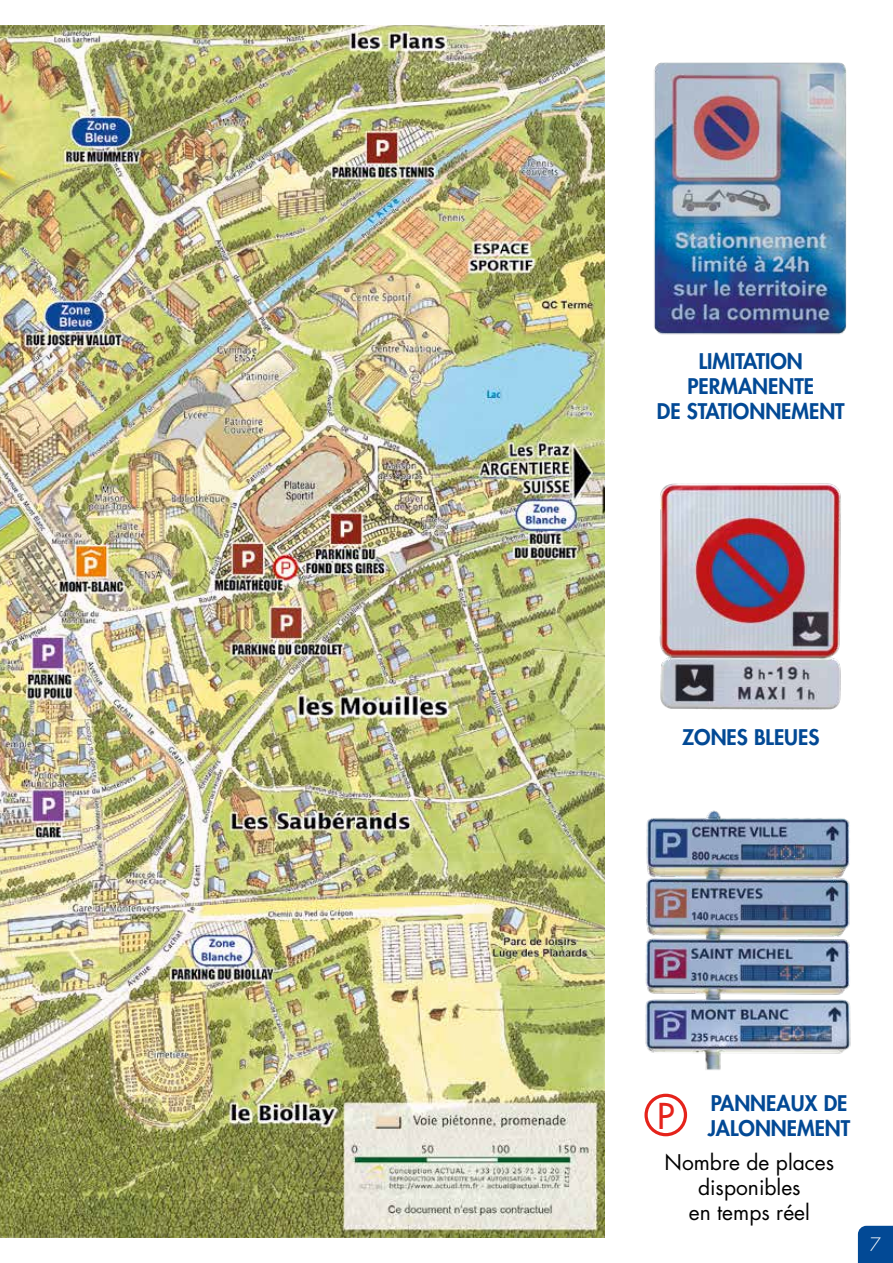
<style>
.page{position:relative;width:893px;height:1263px;background:#fff}
.page>*{position:absolute;margin:0;border:0;box-sizing:border-box;transform-origin:0 0}
.t1{font:800 21px/25.2px "Futura Std";color:#024995;text-align:center}
.t2{font:21px/25.2px "Futura Std";color:#000;text-align:center}
.t3{font:300 18px "Futura Std";color:#fff}
</style>
<div class="page">
<img style="left:0;top:26px;width:604px;height:1211px">
<img style="left:659px;top:483px;width:182px;height:227px">
<img style="left:654px;top:62px;width:193px;height:273px">
<svg style="left:858px;top:1226px;width:35px;height:37px"></svg>
<img style="left:645px;top:810px;width:206px;height:260px">
<div style="left:644px;top:1094px;width:43px;height:42px;border:3px solid #e5231b;border-radius:50%"></div>
<p class="t1" style="left:657px;top:349px;width:189px">LIMITATION<br>PERMANENTE<br>DE STATIONNEMENT</p>
<p class="t1" style="left:682px;top:725px;width:139px">ZONES BLEUES</p>
<p class="t1" style="left:657px;top:1091px;width:195px;text-align:right">PANNEAUX DE<br><sup>P</sup> JALONNEMENT</p>
<p class="t2" style="left:664px;top:1150px;width:171px">Nombre de places disponibles<br>en temps réel</p>
<p class="t3" style="left:870px;top:1233px;width:13px">7</p>
</div>
